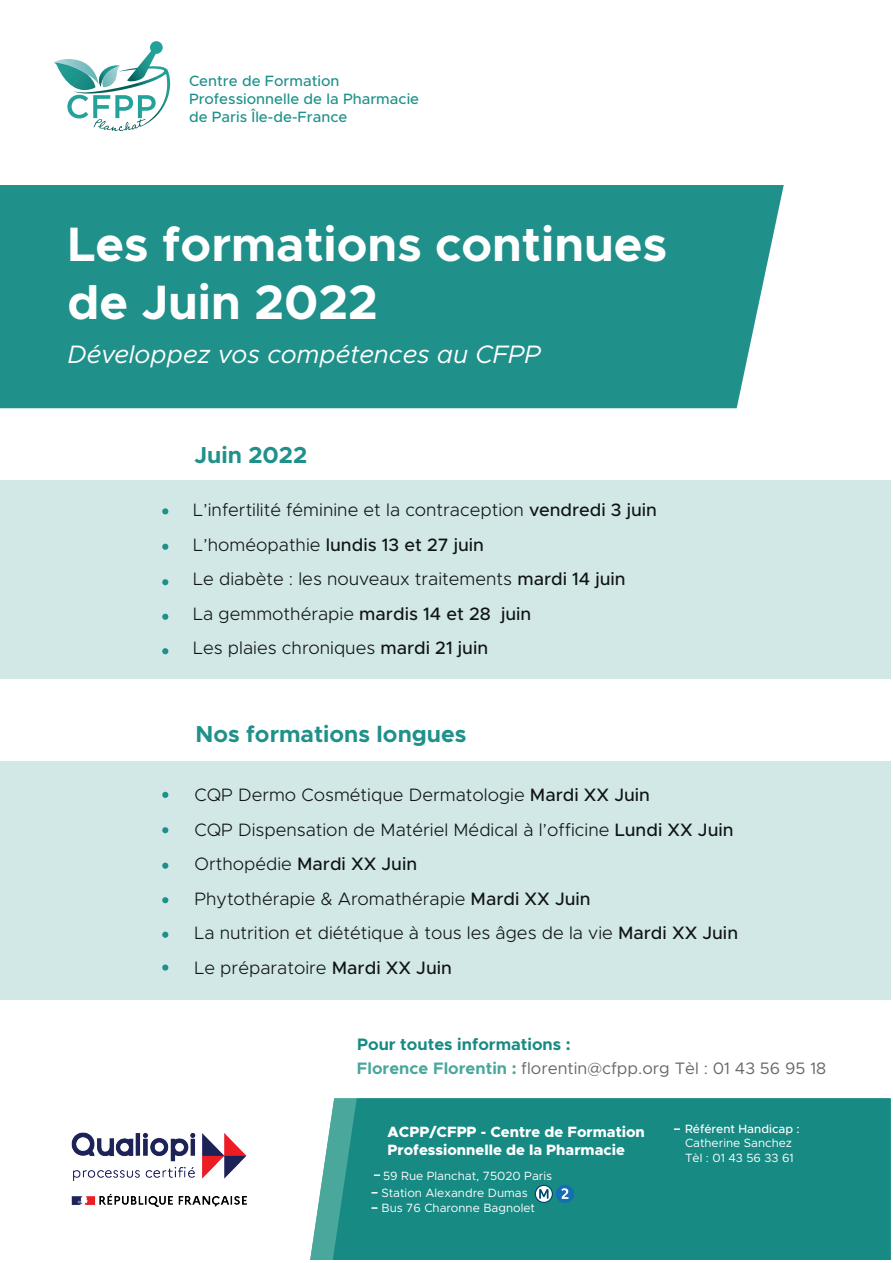
<style>
.page{position:relative;width:893px;height:1263px;background:#fff}
.page>*{position:absolute;margin:0;border:0;box-sizing:border-box;transform-origin:0 0}
.t1{font:700 48.45px/58.2px "Metropolis";color:#fff}
.t2{font:italic 25.35px "Metropolis";color:#fff}
.t3{font:700 23.1px "Metropolis";color:#20918a}
.t4{font:300 18px/34.5px "Metropolis";color:#111415}
.t5{font:16.65px "Metropolis";color:#666968}
.t6{font:700 16.65px "Metropolis";color:#178a83}
.t7{font:800 15px "Metropolis";color:#fff}
.t8{font:500 15px/18px "Metropolis";color:#20918a}
.t9{font:12px/14.4px "Metropolis";color:#fff}
.t10{font:500 12px "Metropolis";color:#fff}
.s1{font-weight:500}
.s2{font-weight:700;color:#49a79c}
</style>
<div class="page">
<div style="left:0;top:480px;width:891px;height:199px;background:#d2e8e7"></div>
<div style="left:0;top:762px;width:891px;height:238px;background:#d2e8e7"></div>
<svg style="left:53px;top:41px;width:114px;height:89px"></svg>
<img style="left:71px;top:1132px;width:176px;height:75px">
<svg style="left:310px;top:1107px;width:23px;height:153px"></svg>
<div style="left:333px;top:1098px;width:558px;height:162px;background:#178a83"></div>
<svg style="left:374px;top:1174px;width:6px;height:2px"></svg>
<svg style="left:535px;top:1185px;width:18px;height:18px"></svg>
<div style="left:556px;top:1185px;width:18px;height:18px;background:#146db5;border-radius:50%"></div>
<svg style="left:561px;top:1188px;width:7px;height:11px"></svg>
<div style="left:0;top:185px;width:784px;height:223px;background:#20918a"></div>
<svg style="left:162px;top:648px;width:6px;height:6px"></svg>
<svg style="left:162px;top:614px;width:6px;height:6px"></svg>
<svg style="left:162px;top:579px;width:6px;height:6px"></svg>
<svg style="left:162px;top:544px;width:6px;height:6px"></svg>
<svg style="left:162px;top:508px;width:6px;height:6px"></svg>
<svg style="left:162px;top:932px;width:6px;height:6px"></svg>
<div style="left:162px;top:964px;width:6px;height:7px;background:#20918a;border-radius:50%"></div>
<svg style="left:162px;top:897px;width:6px;height:6px"></svg>
<svg style="left:162px;top:863px;width:6px;height:6px"></svg>
<svg style="left:162px;top:827px;width:6px;height:6px"></svg>
<svg style="left:162px;top:792px;width:6px;height:6px"></svg>
<p class="t8" style="left:189px;top:72px;width:232px">Centre de Formation<br>Professionnelle de la Pharmacie de Paris Île-de-France</p>
<h1 class="t1" style="left:67px;top:215px;width:601px">Les formations continues de Juin 2022</h1>
<h2 class="t2" style="left:67px;top:339px;width:475px">Développez vos compétences au CFPP</h2>
<p class="t3" style="left:195px;top:441px;width:114px">Juin 2022</p>
<p class="t4" style="left:193px;top:493px;width:465px">L’infertilité féminine et la contraception <span class="s1">vendredi 3 juin </span>L’homéopathie <span class="s1">lundis 13 et 27 juin<br></span>Le diabète : les nouveaux traitements <span class="s1">mardi 14 juin<br></span>La gemmothérapie <span class="s1">mardis 14 et 28 juin<br></span>Les plaies chroniques <span class="s1">mardi 21 juin</span></p>
<p class="t3" style="left:195px;top:719px;width:273px">Nos formations longues</p>
<p class="t4" style="left:195px;top:778px;width:545px">CQP Dermo Cosmétique Dermatologie <span class="s1">Mardi XX Juin<br></span>CQP Dispensation de Matériel Médical à l’officine <span class="s1">Lundi XX Juin </span>Orthopédie <span class="s1">Mardi XX Juin<br></span>Phytothérapie &amp; Aromathérapie <span class="s1">Mardi XX Juin<br></span>La nutrition et diététique à tous les âges de la vie <span class="s1">Mardi XX Juin </span>Le préparatoire <span class="s1">Mardi XX Juin</span></p>
<p class="t6" style="left:357px;top:1033px;width:215px">Pour toutes informations :</p>
<p class="t5" style="left:357px;top:1058px;width:471px"><span class="s2">Florence Florentin :</span> florentin@cfpp.org Tèl : 01 43 56 95 18</p>
<p class="t10" style="left:685px;top:1121px;width:116px">Référent Handicap :</p>
<p class="t9" style="left:685px;top:1136px;width:110px">Catherine Sanchez<br>Tèl : 01 43 56 33 61</p>
<p class="t7" style="left:388px;top:1122px;width:259px">ACPP/CFPP - Centre de Formation</p>
<p class="t9" style="left:685px;top:1121px;width:132px">E-mail : cfpp@cfp .org</p>
<p class="t7" style="left:388px;top:1140px;width:239px">Professionnelle de la Pharmacie</p>
<p class="t9" style="left:383px;top:1168px;width:171px">59 Rue Planchat, 75020 Paris</p>
<p class="t9" style="left:381px;top:1200px;width:155px">Bus 76 Charonne Bagnolet</p>
<p class="t7" style="left:388px;top:1122px;width:22px">CF</p>
<p class="t7" style="left:432px;top:1122px;width:166px">- Centre de Formati n</p>
<p class="t9" style="left:710px;top:1136px;width:101px;text-indent:-28px">Tél : 01 43 56 95 18<br>ou 01 43 56 32 14</p>
<p class="t9" style="left:381px;top:1186px;width:148px">Station Alexandre Dumas</p>
</div>
